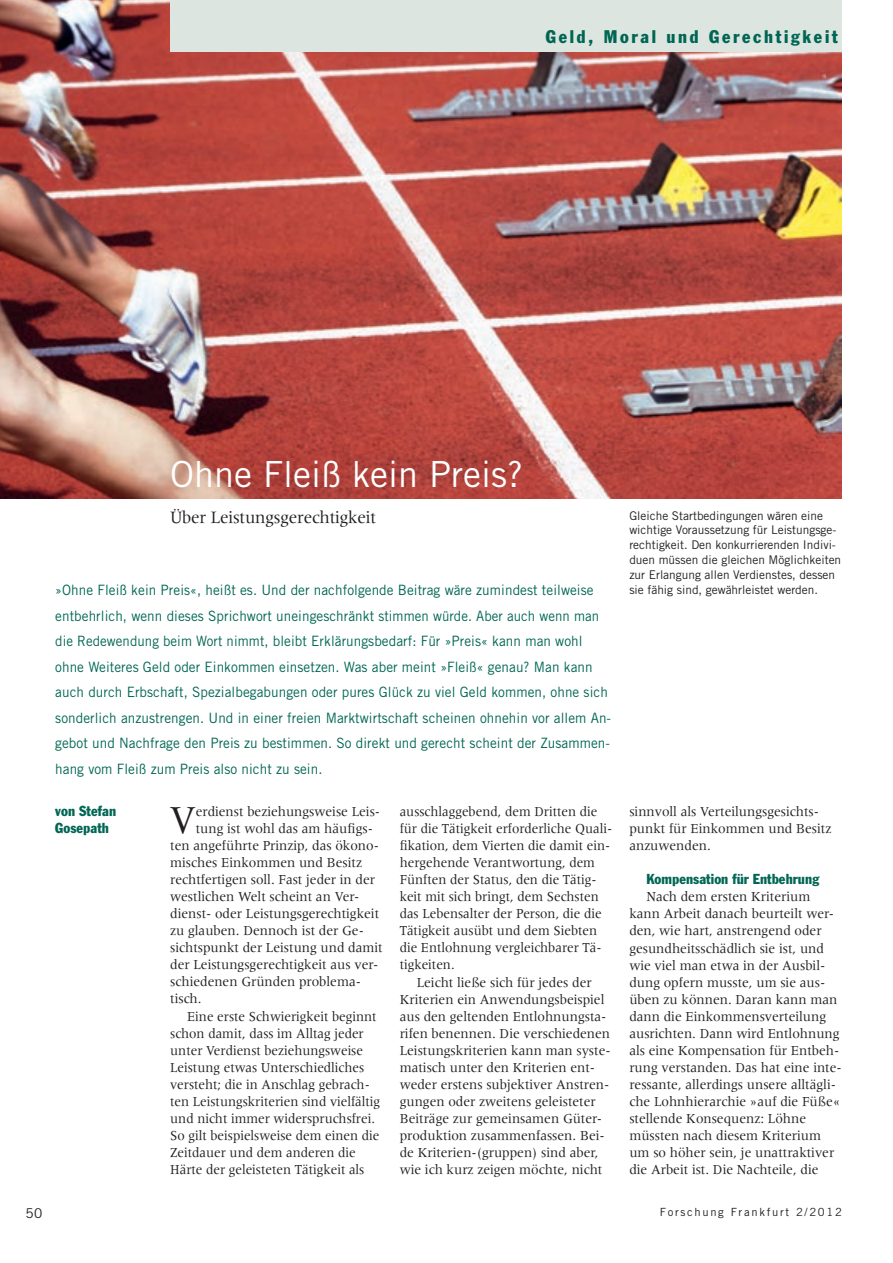
<style>
.page{position:relative;width:893px;height:1263px;background:#fff}
.page>*{position:absolute;margin:0;border:0;box-sizing:border-box;transform-origin:0 0}
.t1{font:41.1px "Meridien";color:#231f20;scale:.95 1}
.t2{font:36px "Trade Gothic";color:#fff}
.t3{font:condensed 18px "Franklin Gothic";letter-spacing:.15em;color:#006654}
.t4{font:18px "Meridien";letter-spacing:-.01em;color:#231f20;scale:.95 1}
.t5{font:14.25px/17px "Meridien";color:#231f20;scale:.95 1}
.t6{font:14.25px/17px "Meridien";color:#231f20;scale:.93 1}
.t7{font:14.25px/25.5px "Trade Gothic";letter-spacing:.005em;color:#006654;scale:.95 1}
.t8{font:condensed 14.25px/17px "Franklin Gothic";letter-spacing:.005em;color:#006654}
.t9{font:13.5px "Trade Gothic";color:#231f20}
.t10{font:12px/14.9px "Trade Gothic";color:#231f20}
.t11{font:11.25px "Trade Gothic";letter-spacing:.15em;color:#231f20}
</style>
<div class="page">
<img style="left:0;top:0;width:842px;height:498px">
<div style="left:170px;top:0;width:672px;height:51px;background:#dce5df"></div>
<p class="t3" style="left:546px;top:26px;width:293px">Geld, Moral und Gerechtigkeit</p>
<h2 class="t2" style="left:170px;top:453px;width:355px">Ohne Fleiß kein Preis?</h2>
<p class="t4" style="left:170px;top:507px;width:218px">Über Leistungsgerechtigkeit</p>
<p class="t7" style="left:55px;top:577px;width:587px">»Ohne Fleiß kein Preis«, heißt es. Und der nachfolgende Beitrag wäre zumindest teilweise entbehrlich, wenn dieses Sprichwort uneingeschränkt stimmen würde. Aber auch wenn man die Redewendung beim Wort nimmt, bleibt Erklärungsbedarf: Für »Preis« kann man wohl ohne Weiteres Geld oder Einkommen einsetzen. Was aber meint »Fleiß« genau? Man kann auch durch Erbschaft, Spezialbegabungen oder pures Glück zu viel Geld kommen, ohne sich sonderlich anzustrengen. Und in einer freien Marktwirtschaft scheinen ohnehin vor allem An&shy;gebot und Nachfrage den Preis zu bestimmen. So direkt und gerecht scheint der Zusammen&shy;hang vom Fleiß zum Preis also nicht zu sein.</p>
<p class="t6" style="left:400px;top:803px;width:230px">ausschlaggebend, dem Dritten die für die Tätigkeit erforderliche Quali&shy;fikation, dem Vierten die damit ein&shy;hergehende Verantwortung, dem<br>Fünften der Status, den die Tätig&shy;keit mit sich bringt, dem Sechsten das Lebensalter der Person, die die<br>Tätigkeit ausübt und dem Siebten die Entlohnung vergleichbarer Tä&shy;tigkeiten.</p>
<p class="t5" style="left:400px;top:973px;width:224px;text-indent:17px">Leicht ließe sich für jedes der Kriterien ein Anwendungsbeispiel aus den geltenden Entlohnungsta&shy;rifen benennen. Die verschiedenen Leistungskriterien kann man syste&shy;matisch unter den Kriterien ent&shy;weder erstens subjektiver Anstren&shy;gungen oder zweitens geleisteter Beiträge zur gemeinsamen Güter&shy;produktion zusammenfassen. Bei&shy;de Kriterien-(gruppen) sind aber, wie ich kurz zeigen möchte, nicht</p>
<p class="t8" style="left:55px;top:803px;width:62px">von Stefan<br>Gosepath</p>
<h1 class="t1" style="left:170px;top:798px;width:29px">V</h1>
<p class="t5" style="left:196px;top:803px;width:196px">erdienst beziehungsweise Leis-</p>
<p class="t5" style="left:196px;top:820px;width:188px">tung ist wohl das am häufigs-</p>
<p class="t5" style="left:170px;top:837px;width:221px">ten angeführte Prinzip, das ökono-</p>
<p class="t5" style="left:170px;top:854px;width:203px">misches Einkommen und Besitz</p>
<p class="t5" style="left:170px;top:871px;width:217px">rechtfertigen soll. Fast jeder in der</p>
<p class="t5" style="left:170px;top:888px;width:201px">westlichen Welt scheint an Ver-</p>
<p class="t5" style="left:170px;top:905px;width:221px">dienst- oder Leistungsgerechtigkeit</p>
<p class="t5" style="left:170px;top:922px;width:205px">zu glauben. Dennoch ist der Ge-</p>
<p class="t5" style="left:170px;top:939px;width:225px">sichtspunkt der Leistung und damit</p>
<p class="t5" style="left:170px;top:956px;width:221px">der Leistungsgerechtigkeit aus ver-</p>
<p class="t5" style="left:170px;top:973px;width:202px">schiedenen Gründen problema-</p>
<p class="t5" style="left:170px;top:990px;width:35px">tisch.</p>
<p class="t6" style="left:187px;top:1007px;width:205px">Eine erste Schwierigkeit beginnt</p>
<p class="t6" style="left:170px;top:1024px;width:210px">schon damit, dass im Alltag jeder</p>
<p class="t6" style="left:170px;top:1041px;width:209px">unter Verdienst beziehungsweise</p>
<p class="t6" style="left:170px;top:1058px;width:210px">Leistung etwas Unterschiedliches</p>
<p class="t6" style="left:170px;top:1075px;width:216px">versteht; die in Anschlag gebrach-</p>
<p class="t6" style="left:170px;top:1092px;width:227px">ten Leistungskriterien sind vielfältig</p>
<p class="t6" style="left:170px;top:1109px;width:222px">und nicht immer widerspruchsfrei.</p>
<p class="t6" style="left:170px;top:1126px;width:226px">So gilt beispielsweise dem einen die</p>
<p class="t6" style="left:170px;top:1143px;width:201px">Zeitdauer und dem anderen die</p>
<p class="t6" style="left:170px;top:1160px;width:210px">Härte der geleisteten Tätigkeit als</p>
<p class="t10" style="left:629px;top:508px;width:213px">Gleiche Startbedingungen wären eine wichtige Voraussetzung für Leistungsge&shy;rechtigkeit. Den konkurrierenden Indivi&shy;duen müssen die gleichen Möglichkeiten zur Erlangung allen Verdienstes, dessen sie fähig sind, gewährleistet werden.</p>
<p class="t5" style="left:629px;top:803px;width:214px">sinnvoll als Verteilungsgesichts&shy;punkt für Einkommen und Besitz anzuwenden.</p>
<p class="t8" style="left:646px;top:871px;width:174px">Kompensation für Entbehrung</p>
<p class="t5" style="left:629px;top:888px;width:225px;text-indent:17px">Nach dem ersten Kriterium kann Arbeit danach beurteilt wer&shy;den, wie hart, anstrengend oder gesundheitsschädlich sie ist, und wie viel man etwa in der Ausbil&shy;dung opfern musste, um sie aus&shy;üben zu können. Daran kann man dann die Einkommensverteilung ausrichten. Dann wird Entlohnung als eine Kompensation für Entbeh&shy;rung verstanden. Das hat eine inte&shy;ressante, allerdings unsere alltägli&shy;che Lohnhierarchie »auf die Füße« stellende Konsequenz: Löhne müssten nach diesem Kriterium um so höher sein, je unattraktiver die Arbeit ist. Die Nachteile, die</p>
<p class="t9" style="left:25px;top:1205px;width:19px">50</p>
<p class="t11" style="left:660px;top:1205px;width:184px">Forschung Frankfurt 2/2012</p>
</div>
